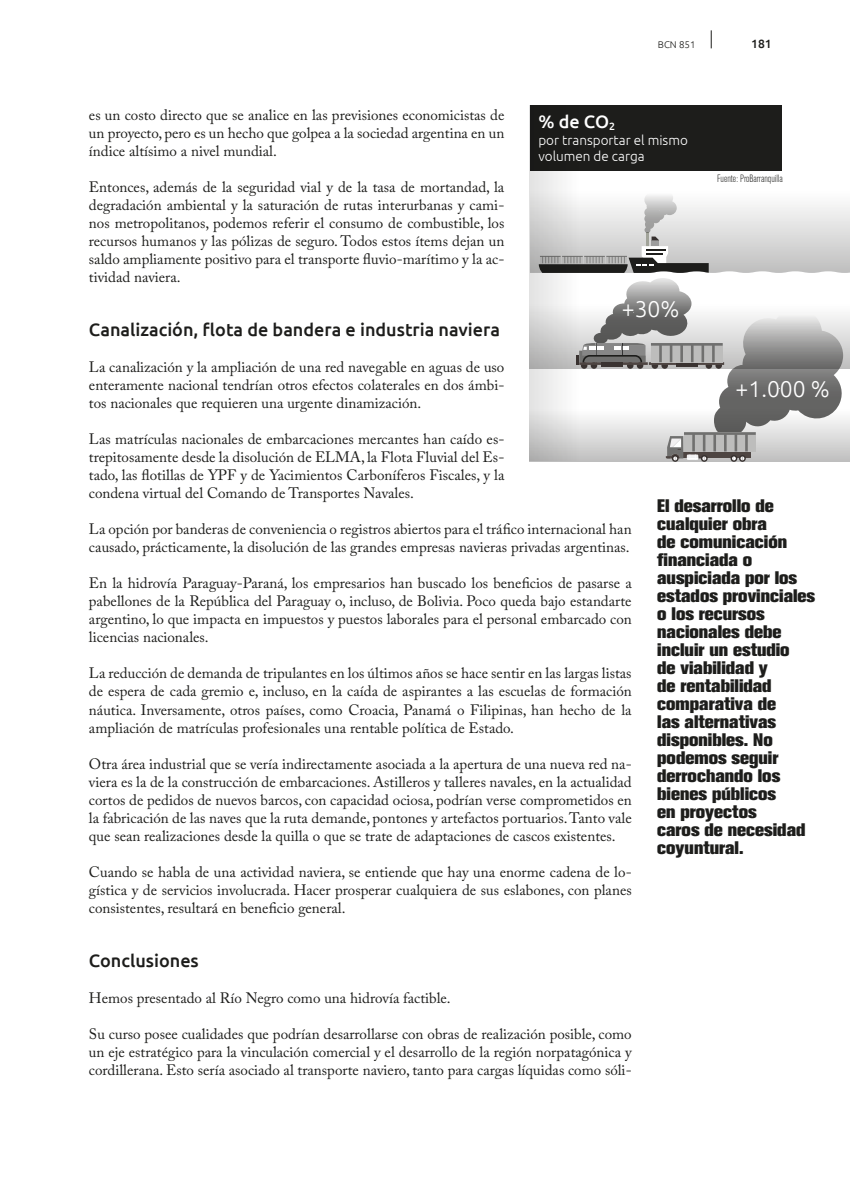
<style>
.page{position:relative;width:850px;height:1190px;background:#fff}
.page>*{position:absolute;margin:0;border:0;box-sizing:border-box;transform-origin:0 0}
.t1{font:300 22.95px "Ubuntu";color:#fff}
.t2{font:800 18px/18px "Akzidenz Grotesk BQ";color:#1d1d1b}
.t3{font:500 18px "Ubuntu";color:#1d1d1b}
.t4{font:500 18px "Ubuntu";color:#fff}
.t5{font:15px/18px "Adobe Caslon Pro";color:#1d1d1b;text-align:justify}
.t6{font:300 13.5px/16.5px "Ubuntu";color:#fff}
.t7{font:500 12px "Ubuntu";color:#1d1d1b}
.t8{font:300 condensed 10.5px "Akzidenz Grotesk BQ";color:#1d1d1b}
.t9{font:300 9.75px "Ubuntu";color:#1d1d1b}
</style>
<div class="page">
<svg style="left:711px;top:30px;width:1px;height:18px"></svg>
<div style="left:530px;top:105px;width:251px;height:65px;background:#1d1d1b"></div>
<svg style="left:595px;top:195px;width:255px;height:265px"></svg>
<svg style="left:530px;top:170px;width:65px;height:291px"></svg>
<p class="t9" style="left:658px;top:39px;width:39px">BCN 851</p>
<p class="t7" style="left:751px;top:37px;width:22px">181</p>
<p class="t5" style="left:89px;top:106px;width:417px">es un costo directo que se analice en las previsiones economicistas de un proyecto, pero es un hecho que golpea a la sociedad argentina en un índice altísimo a nivel mundial.</p>
<p class="t5" style="left:89px;top:178px;width:417px">Entonces, además de la seguridad vial y de la tasa de mortandad, la degradación ambiental y la saturación de rutas interurbanas y cami&shy;nos metropolitanos, podemos referir el consumo de combustible, los recursos humanos y las pólizas de seguro. Todos estos ítems dejan un saldo ampliamente positivo para el transporte fluvio-marítimo y la ac&shy;tividad naviera.</p>
<p class="t3" style="left:89px;top:319px;width:412px">Canalización, flota de bandera e industria naviera</p>
<p class="t5" style="left:89px;top:358px;width:417px">La canalización y la ampliación de una red navegable en aguas de uso enteramente nacional tendrían otros efectos colaterales en dos ámbi&shy;tos nacionales que requieren una urgente dinamización.</p>
<p class="t5" style="left:89px;top:430px;width:417px">Las matrículas nacionales de embarcaciones mercantes han caído es&shy;trepitosamente desde la disolución de ELMA, la Flota Fluvial del Es&shy;tado, las flotillas de YPF y de Yacimientos Carboníferos Fiscales, y la condena virtual del Comando de Transportes Navales.</p>
<p class="t5" style="left:89px;top:520px;width:544px">La opción por banderas de conveniencia o registros abiertos para el tráfico internacional han causado, prácticamente, la disolución de las grandes empresas navieras privadas argentinas.</p>
<p class="t5" style="left:89px;top:574px;width:544px">En la hidrovía Paraguay-Paraná, los empresarios han buscado los beneficios de pasarse a pabellones de la República del Paraguay o, incluso, de Bolivia. Poco queda bajo estandarte argentino, lo que impacta en impuestos y puestos laborales para el personal embarcado con licencias nacionales.</p>
<p class="t5" style="left:89px;top:664px;width:544px">La reducción de demanda de tripulantes en los últimos años se hace sentir en las largas listas de espera de cada gremio e, incluso, en la caída de aspirantes a las escuelas de formación náutica. Inversamente, otros países, como Croacia, Panamá o Filipinas, han hecho de la ampliación de matrículas profesionales una rentable política de Estado.</p>
<p class="t5" style="left:89px;top:754px;width:544px">Otra área industrial que se vería indirectamente asociada a la apertura de una nueva red na&shy;viera es la de la construcción de embarcaciones. Astilleros y talleres navales, en la actualidad cortos de pedidos de nuevos barcos, con capacidad ociosa, podrían verse comprometidos en la fabricación de las naves que la ruta demande, pontones y artefactos portuarios. Tanto vale que sean realizaciones desde la quilla o que se trate de adaptaciones de cascos existentes.</p>
<p class="t5" style="left:89px;top:862px;width:544px">Cuando se habla de una actividad naviera, se entiende que hay una enorme cadena de lo&shy;gística y de servicios involucrada. Hacer prosperar cualquiera de sus eslabones, con planes consistentes, resultará en beneficio general.</p>
<p class="t3" style="left:89px;top:949px;width:111px">Conclusiones</p>
<p class="t5" style="left:89px;top:988px;width:363px">Hemos presentado al Río Negro como una hidrovía factible.</p>
<p class="t5" style="left:89px;top:1024px;width:544px">Su curso posee cualidades que podrían desarrollarse con obras de realización posible, como un eje estratégico para la vinculación comercial y el desarrollo de la región norpatagónica y cordillerana. Esto sería asociado al transporte naviero, tanto para cargas líquidas como sóli-</p>
<p class="t4" style="left:538px;top:111px;width:78px">% de CO<sub>2</sub></p>
<p class="t6" style="left:538px;top:131px;width:151px">por transportar el mismo volumen de carga</p>
<p class="t8" style="left:717px;top:173px;width:67px">Fuente: ProBarranquilla</p>
<h1 class="t1" style="left:621px;top:295px;width:59px">+30%</h1>
<h1 class="t1" style="left:735px;top:375px;width:96px">+1.000 %</h1>
<p class="t2" style="left:657px;top:497px;width:159px">El desarrollo de cualquier obra<br>de comunicación financiada o auspiciada por los estados provinciales o los recursos nacionales debe incluir un estudio<br>de viabilidad y<br>de rentabilidad comparativa de<br>las alternativas disponibles. No podemos seguir derrochando los bienes públicos<br>en proyectos<br>caros de necesidad coyuntural.</p>
</div>
